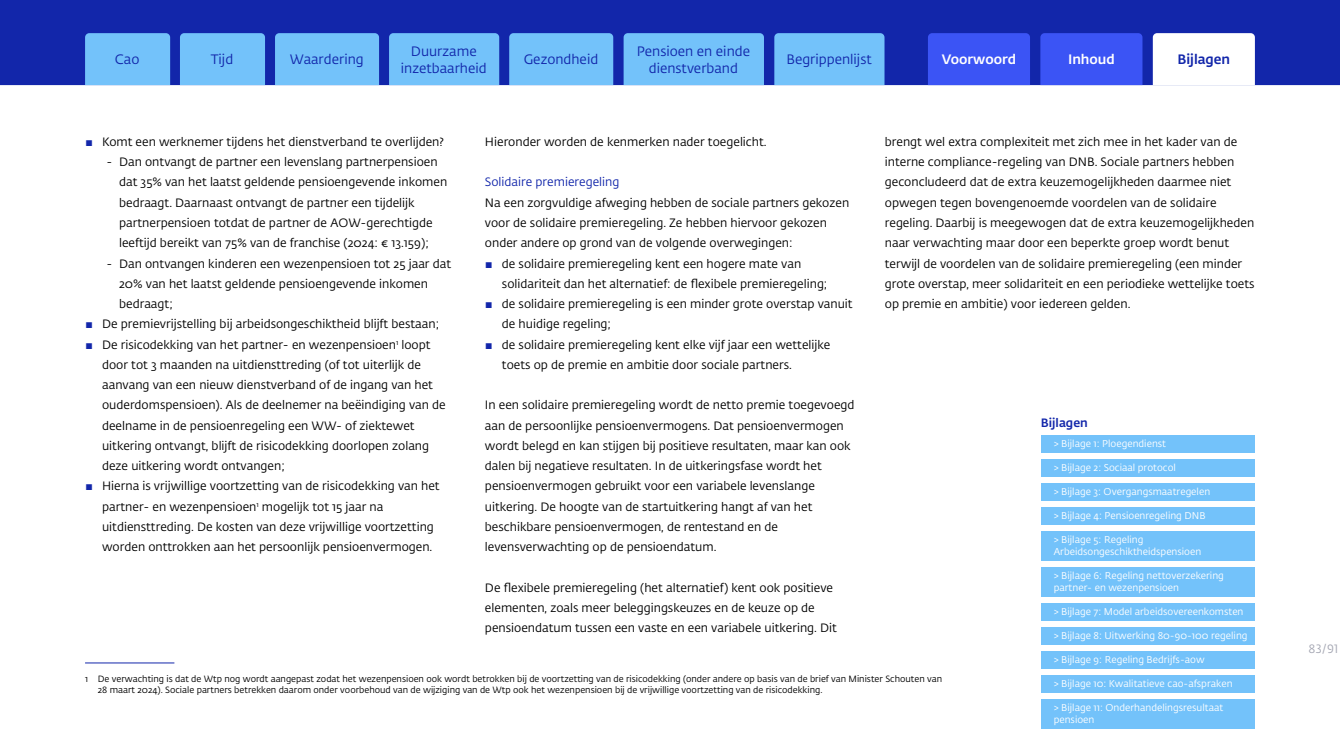
<style>
.page{position:relative;width:1340px;height:754px;background:#fff}
.page>*{position:absolute;margin:0;border:0;box-sizing:border-box;transform-origin:0 0}
.t1{font:13.5px/16.5px "DNB Fedra";color:#1226aa;text-align:center}
.t2{font:500 13.5px "DNB Fedra";color:#fff}
.t3{font:500 13.5px "DNB Fedra";color:#1226aa}
.P_Broodtekst{font:12px/20.2px "DNB Fedra";color:#000}
.P_Tussenkop{font:12px "DNB Fedra";color:#1226aa}
.t4{font:500 12px "DNB Fedra";color:#1226aa}
.t5{font:12px "DNB Fedra";color:#a4a6b2}
.t6{font:9.75px/12px "DNB Fedra";color:#fff}
.Voetnoot{font:9px/10.8px "DNB Fedra";color:#000}
.s1{font-size:10.5px;color:#1226aa}
</style>
<div class="page">
<div style="left:0;top:0;width:1339px;height:85px;background:#1226aa"></div>
<div style="left:928px;top:33px;width:102px;height:52px;background:#3b54f5"></div>
<div style="left:1040px;top:33px;width:102px;height:52px;background:#3b54f5"></div>
<div style="left:180px;top:33px;width:85px;height:52px;background:#73c2fa"></div>
<div style="left:509px;top:33px;width:104px;height:52px;background:#73c2fa"></div>
<div style="left:275px;top:33px;width:104px;height:52px;background:#73c2fa"></div>
<div style="left:623px;top:33px;width:141px;height:52px;background:#73c2fa"></div>
<div style="left:389px;top:33px;width:110px;height:52px;background:#73c2fa"></div>
<div style="left:774px;top:33px;width:110px;height:52px;background:#73c2fa"></div>
<div style="left:85px;top:33px;width:85px;height:52px;background:#73c2fa"></div>
<svg style="left:1152px;top:33px;width:102px;height:52px"></svg>
<div style="left:1040px;top:435px;width:214px;height:18px;background:#73c2fa"></div>
<div style="left:1040px;top:459px;width:214px;height:17px;background:#73c2fa"></div>
<div style="left:1040px;top:567px;width:214px;height:30px;background:#73c2fa"></div>
<div style="left:1040px;top:483px;width:214px;height:17px;background:#73c2fa"></div>
<div style="left:1040px;top:603px;width:214px;height:18px;background:#73c2fa"></div>
<div style="left:1040px;top:507px;width:214px;height:17px;background:#73c2fa"></div>
<div style="left:1040px;top:627px;width:214px;height:18px;background:#73c2fa"></div>
<div style="left:1040px;top:531px;width:214px;height:30px;background:#73c2fa"></div>
<div style="left:1040px;top:651px;width:214px;height:18px;background:#73c2fa"></div>
<div style="left:1040px;top:675px;width:214px;height:18px;background:#73c2fa"></div>
<div style="left:1040px;top:699px;width:214px;height:30px;background:#73c2fa"></div>
<hr style="left:85px;top:662px;width:89px;height:1px;background:#1226aa">
<p class="t1" style="left:636px;top:43px;width:115px">Pensioen en einde dienstverband</p>
<p class="t1" style="left:401px;top:43px;width:87px">Duurzame inzetbaarheid</p>
<p class="t1" style="left:115px;top:52px;width:26px">Cao</p>
<p class="t1" style="left:786px;top:52px;width:87px">Begrippenlijst</p>
<p class="t3" style="left:1177px;top:51px;width:54px">Bijlagen</p>
<p class="t1" style="left:211px;top:52px;width:24px">Tijd</p>
<p class="t1" style="left:290px;top:52px;width:75px">Waardering</p>
<p class="t1" style="left:523px;top:52px;width:76px">Gezondheid</p>
<p class="t2" style="left:941px;top:51px;width:76px">Voorwoord</p>
<p class="t2" style="left:1068px;top:51px;width:48px">Inhoud</p>
<p class="P_Broodtekst" style="left:85px;top:132px;width:360px"><span class="s1">▪</span> Komt een werknemer tijdens het dienstverband te overlijden?</p>
<p class="P_Broodtekst" style="left:119px;top:152px;width:330px;text-indent:-13px">- Dan ontvangt de partner een levenslang partnerpensioen dat 35% van het laatst geldende pensioengevende inkomen bedraagt. Daarnaast ontvangt de partner een tijdelijk partnerpensioen totdat de partner de AOW-gerechtigde leeftijd bereikt van 75% van de franchise (2024: € 13.159);</p>
<p class="P_Broodtekst" style="left:119px;top:253px;width:333px;text-indent:-13px">- Dan ontvangen kinderen een wezenpensioen tot 25 jaar dat<br>20% van het laatst geldende pensioengevende inkomen bedraagt;</p>
<p class="P_Broodtekst" style="left:85px;top:314px;width:355px"><span class="s1">▪</span> De premievrijstelling bij arbeidsongeschiktheid blijft bestaan;</p>
<p class="P_Broodtekst" style="left:102px;top:334px;width:345px;text-indent:-17px"><span class="s1">▪</span> De risicodekking van het partner- en wezenpensioen<sup>1</sup> loopt door tot 3 maanden na uitdiensttreding (of tot uiterlijk de aanvang van een nieuw dienstverband of de ingang van het ouderdomspensioen). Als de deelnemer na beëindiging van de deelname in de pensioenregeling een WW- of ziektewet uitkering ontvangt, blijft de risicodekking doorlopen zolang deze uitkering wordt ontvangen;</p>
<p class="P_Broodtekst" style="left:102px;top:476px;width:339px;text-indent:-17px"><span class="s1">▪</span> Hierna is vrijwillige voortzetting van de risicodekking van het partner- en wezenpensioen<sup>1</sup> mogelijk tot 15 jaar na uitdiensttreding. De kosten van deze vrijwillige voortzetting worden onttrokken aan het persoonlijk pensioenvermogen.</p>
<p class="P_Broodtekst" style="left:485px;top:132px;width:283px">Hieronder worden de kenmerken nader toegelicht.</p>
<p class="P_Tussenkop" style="left:485px;top:175px;width:136px">Solidaire premieregeling</p>
<p class="P_Broodtekst" style="left:485px;top:192px;width:366px">Na een zorgvuldige afweging hebben de sociale partners gekozen voor de solidaire premieregeling. Ze hebben hiervoor gekozen onder andere op grond van de volgende overwegingen:</p>
<p class="P_Broodtekst" style="left:502px;top:253px;width:327px;text-indent:-17px"><span class="s1">▪</span> de solidaire premieregeling kent een hogere mate van solidariteit dan het alternatief: de flexibele premieregeling;</p>
<p class="P_Broodtekst" style="left:502px;top:294px;width:352px;text-indent:-17px"><span class="s1">▪</span> de solidaire premieregeling is een minder grote overstap vanuit de huidige regeling;</p>
<p class="P_Broodtekst" style="left:502px;top:334px;width:330px;text-indent:-17px"><span class="s1">▪</span> de solidaire premieregeling kent elke vijf jaar een wettelijke toets op de premie en ambitie door sociale partners.</p>
<p class="P_Broodtekst" style="left:485px;top:395px;width:371px">In een solidaire premieregeling wordt de netto premie toegevoegd aan de persoonlijke pensioenvermogens. Dat pensioenvermogen wordt belegd en kan stijgen bij positieve resultaten, maar kan ook dalen bij negatieve resultaten. In de uitkeringsfase wordt het pensioenvermogen gebruikt voor een variabele levenslange uitkering. De hoogte van de startuitkering hangt af van het beschikbare pensioenvermogen, de rentestand en de levensverwachting op de pensioendatum.</p>
<p class="P_Broodtekst" style="left:485px;top:577px;width:353px">De flexibele premieregeling (het alternatief) kent ook positieve elementen, zoals meer beleggingskeuzes en de keuze op de pensioendatum tussen een vaste en een variabele uitkering. Dit</p>
<p class="P_Broodtekst" style="left:884px;top:132px;width:371px">brengt wel extra complexiteit met zich mee in het kader van de interne compliance-regeling van DNB. Sociale partners hebben geconcludeerd dat de extra keuzemogelijkheden daarmee niet opwegen tegen bovengenoemde voordelen van de solidaire regeling. Daarbij is meegewogen dat de extra keuzemogelijkheden naar verwachting maar door een beperkte groep wordt benut terwijl de voordelen van de solidaire premieregeling (een minder grote overstap, meer solidariteit en een periodieke wettelijke toets op premie en ambitie) voor iedereen gelden.</p>
<p class="t4" style="left:1040px;top:415px;width:48px">Bijlagen</p>
<p class="t6" style="left:1053px;top:437px;width:114px">&gt; Bijlage 1: Ploegendienst</p>
<p class="t6" style="left:1053px;top:461px;width:124px">&gt; Bijlage 2: Sociaal protocol</p>
<p class="t6" style="left:1053px;top:485px;width:158px">&gt; Bijlage 3: Overgangsmaatregelen</p>
<p class="t6" style="left:1053px;top:509px;width:153px">&gt; Bijlage 4: Pensioenregeling DNB</p>
<p class="t6" style="left:1053px;top:533px;width:149px">&gt; Bijlage 5: Regeling<br>Arbeidsongeschiktheidspensioen</p>
<p class="t6" style="left:1053px;top:570px;width:172px">&gt; Bijlage 6: Regeling nettoverzekering partner- en wezenpensioen</p>
<p class="t6" style="left:1053px;top:606px;width:191px">&gt; Bijlage 7: Model arbeidsovereenkomsten</p>
<p class="t6" style="left:1053px;top:630px;width:195px">&gt; Bijlage 8: Uitwerking 80-90-100 regeling</p>
<p class="Voetnoot" style="left:98px;top:673px;width:845px;text-indent:-13px">1 De verwachting is dat de Wtp nog wordt aangepast zodat het wezenpensioen ook wordt betrokken bij de voortzetting van de risicodekking (onder andere op basis van de brief van Minister Schouten van<br>28 maart 2024). Sociale partners betrekken daarom onder voorbehoud van de wijziging van de Wtp ook het wezenpensioen bij de vrijwillige voortzetting van de risicodekking.</p>
<p class="t6" style="left:1053px;top:654px;width:152px">&gt; Bijlage 9: Regeling Bedrijfs-aow</p>
<p class="t6" style="left:1053px;top:678px;width:180px">&gt; Bijlage 10: Kwalitatieve cao-afspraken</p>
<p class="t6" style="left:1053px;top:702px;width:171px">&gt; Bijlage 11: Onderhandelingsresultaat pensioen</p>
<p class="t5" style="left:1308px;top:641px;width:31px">83/91</p>
</div>
